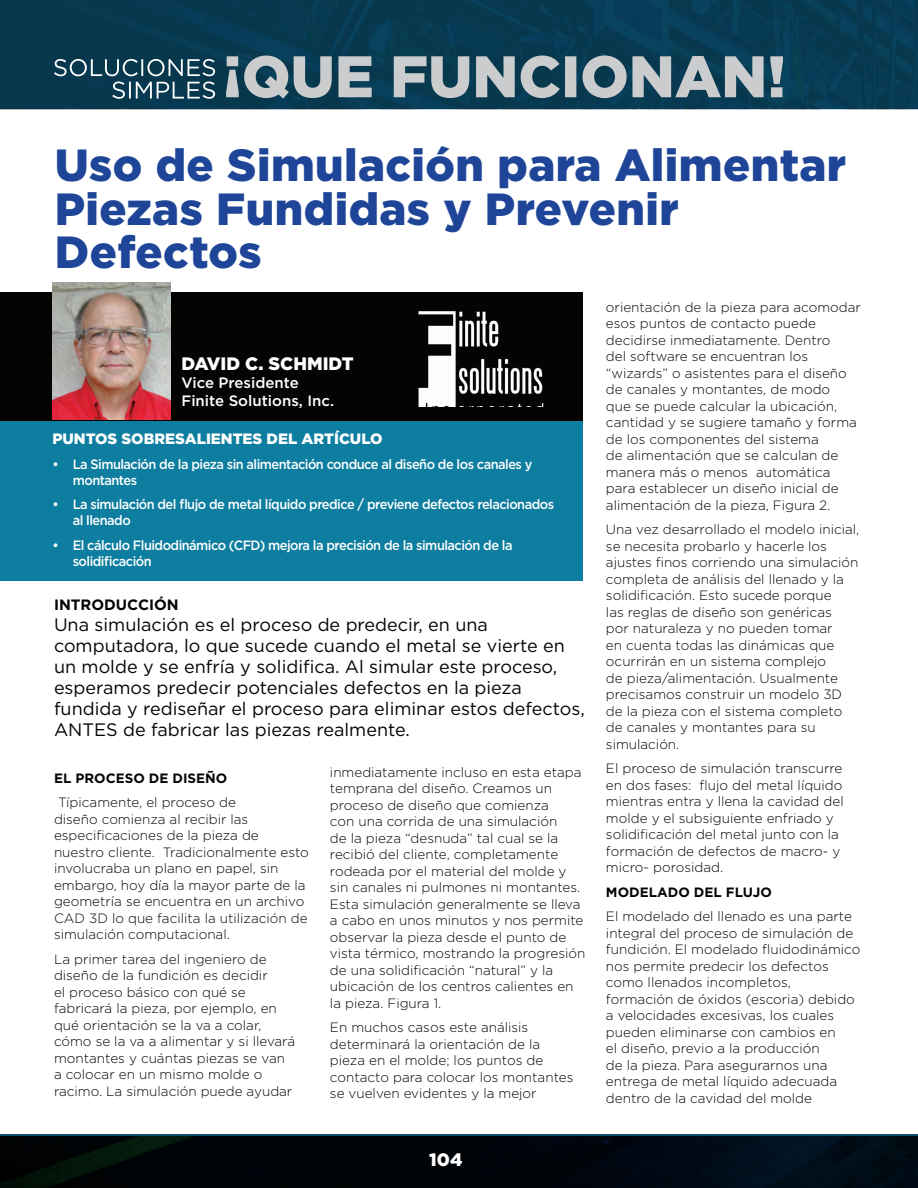
<style>
.page{position:relative;width:918px;height:1188px;background:#fff}
.page>*{position:absolute;margin:0;border:0;box-sizing:border-box;transform-origin:0 0}
.t1{font:900 45px/43.5px "Gotham";letter-spacing:.01em;color:#1e4597}
.t2{font:18px/21px "Gotham";color:#040503}
.t3{font:900 18px "Gotham";color:#fff}
.t4{font:500 15px/18px "Gotham";color:#fff}
.t5{font:900 15px "Gotham";color:#fff}
.t6{font:700 15px "Gotham";color:#040503}
.t7{font:300 13.5px/16.5px "Gotham";color:#040503}
.t8{font:500 13.5px/16.2px "Gotham";letter-spacing:-.04em;color:#fff;scale:.95 1}
.t9{font:700 13.5px "Gotham";color:#040503}
</style>
<div class="page">
<div style="left:0;top:313px;width:583px;height:267px;background:#0e7ea0"></div>
<div style="left:0;top:292px;width:583px;height:128px;background:#040503"></div>
<img style="left:53px;top:282px;width:118px;height:138px">
<img style="left:418px;top:311px;width:126px;height:96px">
<svg style="left:0;top:1135px;width:918px;height:53px;background:#00090f"></svg>
<div style="left:429px;top:1152px;width:39px;height:19px;background:#040503"></div>
<div style="left:0;top:0;width:918px;height:109px;background:linear-gradient(to right,#07384d,#083d56)"></div>
<svg style="left:54px;top:59px;width:161px;height:40px;background:#355d6e"></svg>
<svg style="left:226px;top:56px;width:557px;height:42px;background:#738b96"></svg>
<h1 class="t1" style="left:55px;top:143px;width:793px">Uso de Simulación para Alimentar<br>Piezas Fundidas y Prevenir<br>Defectos</h1>
<h2 class="t3" style="left:182px;top:352px;width:174px">DAVID C. SCHMIDT</h2>
<p class="t4" style="left:182px;top:374px;width:154px">Vice Presidente<br>Finite Solutions, Inc.</p>
<p class="t5" style="left:52px;top:429px;width:331px">PUNTOS SOBRESALIENTES DEL ARTÍCULO</p>
<p class="t8" style="left:73px;top:456px;width:485px;text-indent:-20px">• La Simulación de la pieza sin alimentación conduce al diseño de los canales y montantes</p>
<p class="t8" style="left:73px;top:496px;width:508px;text-indent:-20px">• La simulación del flujo de metal líquido predice / previene defectos relacionados al llenado</p>
<p class="t8" style="left:73px;top:537px;width:465px;text-indent:-20px">• El cálculo Fluidodinámico (CFD) mejora la precisión de la simulación de la solidificación</p>
<p class="t6" style="left:54px;top:595px;width:126px">INTRODUCCIÓN</p>
<p class="t2" style="left:54px;top:614px;width:532px">Una simulación es el proceso de predecir, en una computadora, lo que sucede cuando el metal se vierte en un molde y se enfría y solidifica. Al simular este proceso, esperamos predecir potenciales defectos en la pieza fundida y rediseñar el proceso para eliminar estos defectos, ANTES de fabricar las piezas realmente.</p>
<p class="t9" style="left:54px;top:769px;width:175px">EL PROCESO DE DISEÑO</p>
<p class="t7" style="left:54px;top:794px;width:256px;text-indent:4px">Típicamente, el proceso de<br>diseño comienza al recibir las especificaciones de la pieza de nuestro cliente. Tradicionalmente esto involucraba un plano en papel, sin embargo, hoy día la mayor parte de la geometría se encuentra en un archivo CAD 3D lo que facilita la utilización de simulación computacional.</p>
<p class="t7" style="left:54px;top:951px;width:243px">La primer tarea del ingeniero de diseño de la fundición es decidir<br>el proceso básico con qué se fabricará la pieza, por ejemplo, en qué orientación se la va a colar, cómo se la va a alimentar y si llevará montantes y cuántas piezas se van a colocar en un mismo molde o racimo. La simulación puede ayudar</p>
<p class="t7" style="left:330px;top:763px;width:257px">inmediatamente incluso en esta etapa temprana del diseño. Creamos un proceso de diseño que comienza<br>con una corrida de una simulación<br>de la pieza “desnuda” tal cual se la recibió del cliente, completamente rodeada por el material del molde y sin canales ni pulmones ni montantes.<br>Esta simulación generalmente se lleva a cabo en unos minutos y nos permite observar la pieza desde el punto de vista térmico, mostrando la progresión de una solidificación “natural” y la ubicación de los centros calientes en la pieza. Figura 1.</p>
<p class="t7" style="left:330px;top:1019px;width:245px">En muchos casos este análisis determinará la orientación de la pieza en el molde; los puntos de contacto para colocar los montantes se vuelven evidentes y la mejor</p>
<h2 class="t3" style="left:429px;top:1147px;width:35px">104</h2>
<p class="t7" style="left:606px;top:298px;width:256px">orientación de la pieza para acomodar esos puntos de contacto puede decidirse inmediatamente. Dentro<br>del software se encuentran los “wizards” o asistentes para el diseño de canales y montantes, de modo<br>que se puede calcular la ubicación, cantidad y se sugiere tamaño y forma de los componentes del sistema<br>de alimentación que se calculan de manera más o menos automática para establecer un diseño inicial de alimentación de la pieza, Figura 2.</p>
<p class="t7" style="left:606px;top:521px;width:255px">Una vez desarrollado el modelo inicial, se necesita probarlo y hacerle los ajustes finos corriendo una simulación completa de análisis del llenado y la solidificación. Esto sucede porque<br>las reglas de diseño son genéricas<br>por naturaleza y no pueden tomar<br>en cuenta todas las dinámicas que ocurrirán en un sistema complejo<br>de pieza/alimentación. Usualmente precisamos construir un modelo 3D de la pieza con el sistema completo de canales y montantes para su simulación.</p>
<p class="t7" style="left:606px;top:760px;width:239px">El proceso de simulación transcurre en dos fases: flujo del metal líquido mientras entra y llena la cavidad del molde y el subsiguiente enfriado y solidificación del metal junto con la formación de defectos de macro- y micro- porosidad.</p>
<p class="t9" style="left:606px;top:883px;width:167px">MODELADO DEL FLUJO</p>
<p class="t7" style="left:606px;top:908px;width:256px">El modelado del llenado es una parte integral del proceso de simulación de fundición. El modelado fluidodinámico nos permite predecir los defectos como llenados incompletos, formación de óxidos (escoria) debido a velocidades excesivas, los cuales pueden eliminarse con cambios en<br>el diseño, previo a la producción<br>de la pieza. Para asegurarnos una entrega de metal líquido adecuada dentro de la cavidad del molde</p>
</div>
